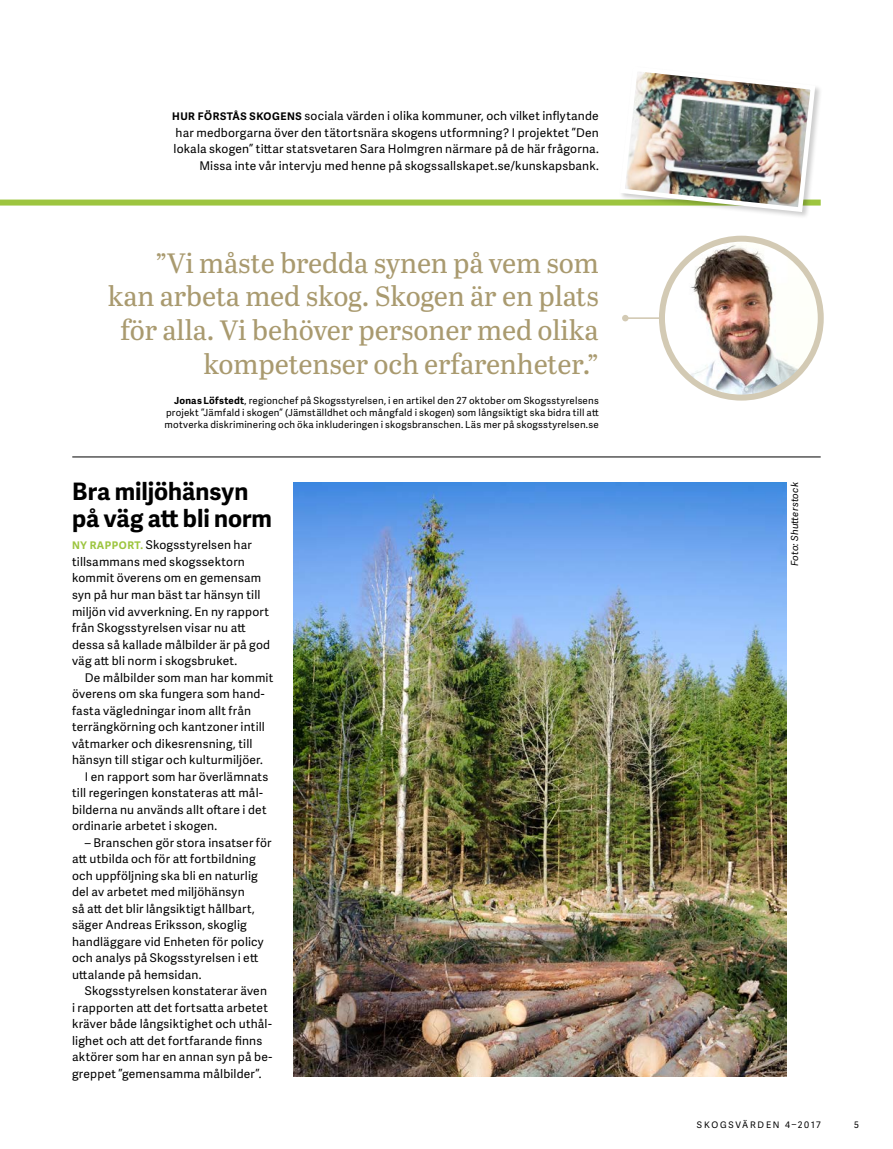
<style>
.page{position:relative;width:893px;height:1149px;background:#fff}
.page>*{position:absolute;margin:0;border:0;box-sizing:border-box;transform-origin:0 0}
.t1{font:27.9px/33.5px "Abril Text";letter-spacing:-.005em;color:#a99a6f;text-align:right}
.t2{font:700 24px/27px "Adelle Sans";letter-spacing:-.005em;color:#000}
.t3{font:12px/16.5px "Adelle Sans";letter-spacing:.015em;color:#000}
.t4{font:9.75px/12px "Adelle Sans";letter-spacing:.025em;color:#000;text-align:justify}
.t5{font:italic 9.75px "Adelle Sans";letter-spacing:.02em;color:#000}
.t6{font:9px "Adelle Sans";letter-spacing:.2em;color:#000}
.s1{font-weight:700;font-size:10.5px}
.s2{font-weight:700}
.s3{font-weight:700;font-size:10.5px;color:#9dc53f}
</style>
<div class="page">
<div style="left:0;top:199px;width:821px;height:6px;background:#9dc53f"></div>
<img style="left:293px;top:482px;width:494px;height:594px">
<hr style="left:72px;top:456px;width:749px;height:1px;background:#000">
<hr style="left:625px;top:317px;width:53px;height:2px;background:#d3cab4">
<div style="left:622px;top:315px;width:7px;height:6px;background:#d3cab4;border-radius:50%"></div>
<img style="left:662px;top:238px;width:159px;height:159px;border-radius:79px">
<div style="left:659px;top:236px;width:165px;height:164px;border:6px solid #d3cab4;border-radius:50%"></div>
<div style="left:619px;top:65px;width:203px;height:154px;background:#000;opacity:.2"></div>
<img style="left:617px;top:65px;width:201px;height:149px">
<p class="t3" style="left:172px;top:107px;width:428px;text-align:right"><span class="s1">HUR FÖRSTÅS SKOGENS</span> sociala värden i olika kommuner, och vilket inflytande har medborgarna över den tätortsnära skogens utformning? I projektet ”Den lokala skogen” tittar statsvetaren Sara Holmgren närmare på de här frågorna.<br>Missa inte vår intervju med henne på skogssallskapet.se/kunskapsbank.</p>
<h1 class="t1" style="left:108px;top:245px;width:493px">”Vi måste bredda synen på vem som kan arbeta med skog. Skogen är en plats för alla. Vi behöver personer med olika kompetenser och erfarenheter.”</h1>
<p class="t4" style="left:165px;top:394px;width:436px;text-indent:9px"><span class="s2">Jonas Löfstedt</span>, regionchef på Skogsstyrelsen, i en artikel den 27 oktober om Skogsstyrelsens projekt ”Jämfald i skogen” (Jämställdhet och mångfald i skogen) som långsiktigt ska bidra till att motverka diskriminering och öka inkluderingen i skogsbranschen. Läs mer på skogsstyrelsen.se</p>
<h2 class="t2" style="left:72px;top:477px;width:201px">Bra miljöhänsyn på väg att bli norm</h2>
<p class="t3" style="left:72px;top:536px;width:199px"><span class="s3">NY RAPPORT.</span> Skogsstyrelsen har tillsammans med skogssektorn kommit överens om en gemensam syn på hur man bäst tar hänsyn till miljön vid avverkning. En ny rapport från Skogsstyrelsen visar nu att dessa så kallade målbilder är på god väg att bli norm i skogsbruket.</p>
<p class="t3" style="left:85px;top:668px;width:190px">De målbilder som man har kommit</p>
<p class="t3" style="left:72px;top:685px;width:194px">överens om ska fungera som hand-</p>
<p class="t3" style="left:72px;top:701px;width:180px">fasta vägledningar inom allt från</p>
<p class="t3" style="left:72px;top:718px;width:194px">terrängkörning och kantzoner intill</p>
<p class="t3" style="left:72px;top:734px;width:182px">våtmarker och dikesrensning, till</p>
<p class="t3" style="left:72px;top:751px;width:192px">hänsyn till stigar och kulturmiljöer.</p>
<p class="t3" style="left:85px;top:767px;width:185px">I en rapport som har överlämnats</p>
<p class="t3" style="left:72px;top:784px;width:192px">till regeringen konstateras att mål-</p>
<p class="t3" style="left:72px;top:800px;width:196px">bilderna nu används allt oftare i det</p>
<p class="t3" style="left:72px;top:817px;width:147px">ordinarie arbetet i skogen.</p>
<p class="t3" style="left:72px;top:833px;width:201px;text-indent:13px">– Branschen gör stora insatser för att utbilda och för att fortbildning och uppföljning ska bli en naturlig del av arbetet med miljöhänsyn<br>så att det blir långsiktigt hållbart, säger Andreas Eriksson, skoglig handläggare vid Enheten för policy och analys på Skogsstyrelsen i ett uttalande på hemsidan.</p>
<p class="t3" style="left:72px;top:982px;width:202px;text-indent:13px">Skogsstyrelsen konstaterar även i rapporten att det fortsatta arbetet kräver både långsiktighet och uthål&shy;lighet och att det fortfarande finns aktörer som har en annan syn på be&shy;greppet ”gemensamma målbilder”.</p>
<p class="t5" style="left:788px;top:566px;width:85px;rotate:-90deg">Foto: Shutterstock</p>
<p class="t6" style="left:697px;top:1117px;width:125px">SKOGSVÄRDEN 4–2017</p>
<p class="t6" style="left:854px;top:1117px;width:6px">5</p>
</div>
